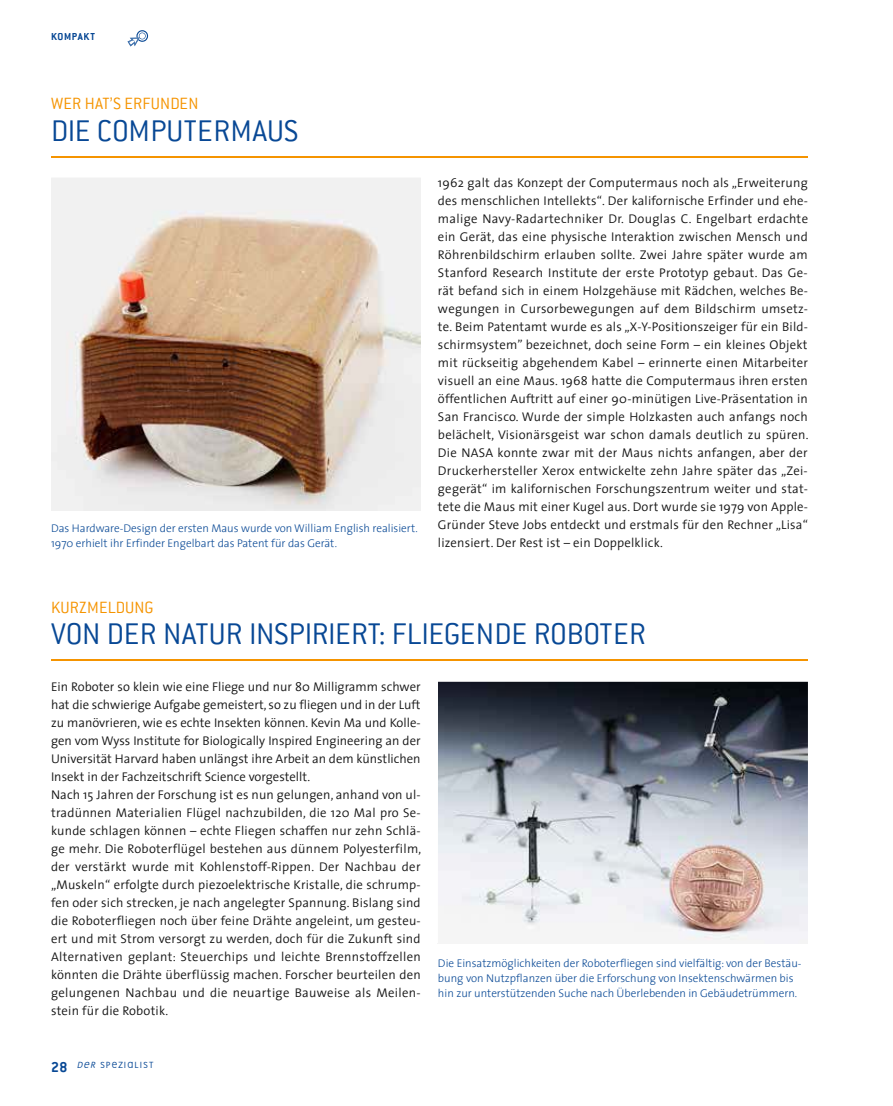
<style>
.page{position:relative;width:893px;height:1106px;background:#fff}
.page>*{position:absolute;margin:0;border:0;box-sizing:border-box;transform-origin:0 0}
.t1{font:300 33px "Conduit ITC";letter-spacing:-.005em;color:#084895}
.t2{font:300 18px "Conduit ITC";letter-spacing:.01em;color:#f59400}
.t3{font:300 12.75px/18px "The Sans";letter-spacing:.015em;color:#141414}
.t4{font:300 11.25px/15px "The Sans";color:#084895}
.t5{font:700 11.25px "Conduit ITC";letter-spacing:.06em;color:#084895}
.t6{font:9px "Uni F";letter-spacing:.125em;color:#084895}
.s1{font-family:"Conduit ITC";font-weight:700;font-size:15.75px}
.s2{font-style:italic}
</style>
<div class="page">
<img style="left:51px;top:178px;width:370px;height:332px">
<img style="left:438px;top:681px;width:370px;height:262px">
<svg style="left:127px;top:30px;width:21px;height:16px"></svg>
<hr style="left:51px;top:659px;width:757px;height:1px;background:#f59400">
<hr style="left:51px;top:156px;width:757px;height:1px;background:#f59400">
<p class="t5" style="left:51px;top:30px;width:45px">KOMPAKT</p>
<h2 class="t2" style="left:51px;top:94px;width:149px">WER HAT’S ERFUNDEN</h2>
<h1 class="t1" style="left:51px;top:113px;width:249px">DIE COMPUTERMAUS</h1>
<p class="t4" style="left:51px;top:520px;width:368px">Das Hardware-Design der ersten Maus wurde von William English realisiert.<br>1970 erhielt ihr Erfinder Engelbart das Patent für das Gerät.</p>
<p class="t3" style="left:438px;top:173px;width:372px;text-align:justify">1962 galt das Konzept der Computermaus noch als „Erweiterung des menschlichen Intellekts“. Der kalifornische Erfinder und ehe&shy;malige Navy-Radartechniker Dr. Douglas C. Engelbart erdachte ein Gerät, das eine physische Interaktion zwischen Mensch und Röhrenbildschirm erlauben sollte. Zwei Jahre später wurde am Stanford Research Institute der erste Prototyp gebaut. Das Ge&shy;rät befand sich in einem Holzgehäuse mit Rädchen, welches Be&shy;wegungen in Cursorbewegungen auf dem Bildschirm umsetz&shy;te. Beim Patentamt wurde es als „X-Y-Positionszeiger für ein Bild&shy;schirmsystem” bezeichnet, doch seine Form – ein kleines Objekt mit rückseitig abgehendem Kabel – erinnerte einen Mitarbeiter visuell an eine Maus. 1968 hatte die Computermaus ihren ersten öffentlichen Auftritt auf einer 90-minütigen Live-Präsentation in San Francisco. Wurde der simple Holzkasten auch anfangs noch belächelt, Visionärsgeist war schon damals deutlich zu spüren.<br>Die NASA konnte zwar mit der Maus nichts anfangen, aber der Druckerhersteller Xerox entwickelte zehn Jahre später das „Zei&shy;gegerät“ im kalifornischen Forschungszentrum weiter und stat&shy;tete die Maus mit einer Kugel aus. Dort wurde sie 1979 von Apple-Gründer Steve Jobs entdeckt und erstmals für den Rechner „Lisa“ lizensiert. Der Rest ist – ein Doppelklick.</p>
<h2 class="t2" style="left:51px;top:597px;width:104px">KURZMELDUNG</h2>
<h1 class="t1" style="left:51px;top:616px;width:596px">VON DER NATUR INSPIRIERT: FLIEGENDE ROBOTER</h1>
<p class="t3" style="left:51px;top:677px;width:372px">Ein Roboter so klein wie eine Fliege und nur 80 Milligramm schwer hat die schwierige Aufgabe gemeistert, so zu fliegen und in der Luft zu manövrieren, wie es echte Insekten können. Kevin Ma und Kolle&shy;gen vom Wyss Institute for Biologically Inspired Engineering an der Universität Harvard haben unlängst ihre Arbeit an dem künstlichen Insekt in der Fachzeitschrift Science vorgestellt.<br>Nach 15 Jahren der Forschung ist es nun gelungen, anhand von ul&shy;tradünnen Materialien Flügel nachzubilden, die 120 Mal pro Se&shy;kunde schlagen können – echte Fliegen schaffen nur zehn Schlä&shy;ge mehr. Die Roboterflügel bestehen aus dünnem Polyesterfilm, der verstärkt wurde mit Kohlenstoff-Rippen. Der Nachbau der „Muskeln“ erfolgte durch piezoelektrische Kristalle, die schrump&shy;fen oder sich strecken, je nach angelegter Spannung. Bislang sind die Roboterfliegen noch über feine Drähte angeleint, um gesteu&shy;ert und mit Strom versorgt zu werden, doch für die Zukunft sind Alternativen geplant: Steuerchips und leichte Brennstoffzellen könnten die Drähte überflüssig machen. Forscher beurteilen den gelungenen Nachbau und die neuartige Bauweise als Meilen&shy;stein für die Robotik.</p>
<p class="t4" style="left:438px;top:955px;width:365px">Die Einsatzmöglichkeiten der Roboterfliegen sind vielfältig: von der Bestäu&shy;bung von Nutzpflanzen über die Erforschung von Insektenschwärmen bis hin zur unterstützenden Suche nach Überlebenden in Gebäudetrümmern.</p>
<p class="t6" style="left:51px;top:1059px;width:104px"><span class="s1">28</span> <span class="s2">der</span> SPEZIALIST</p>
</div>
